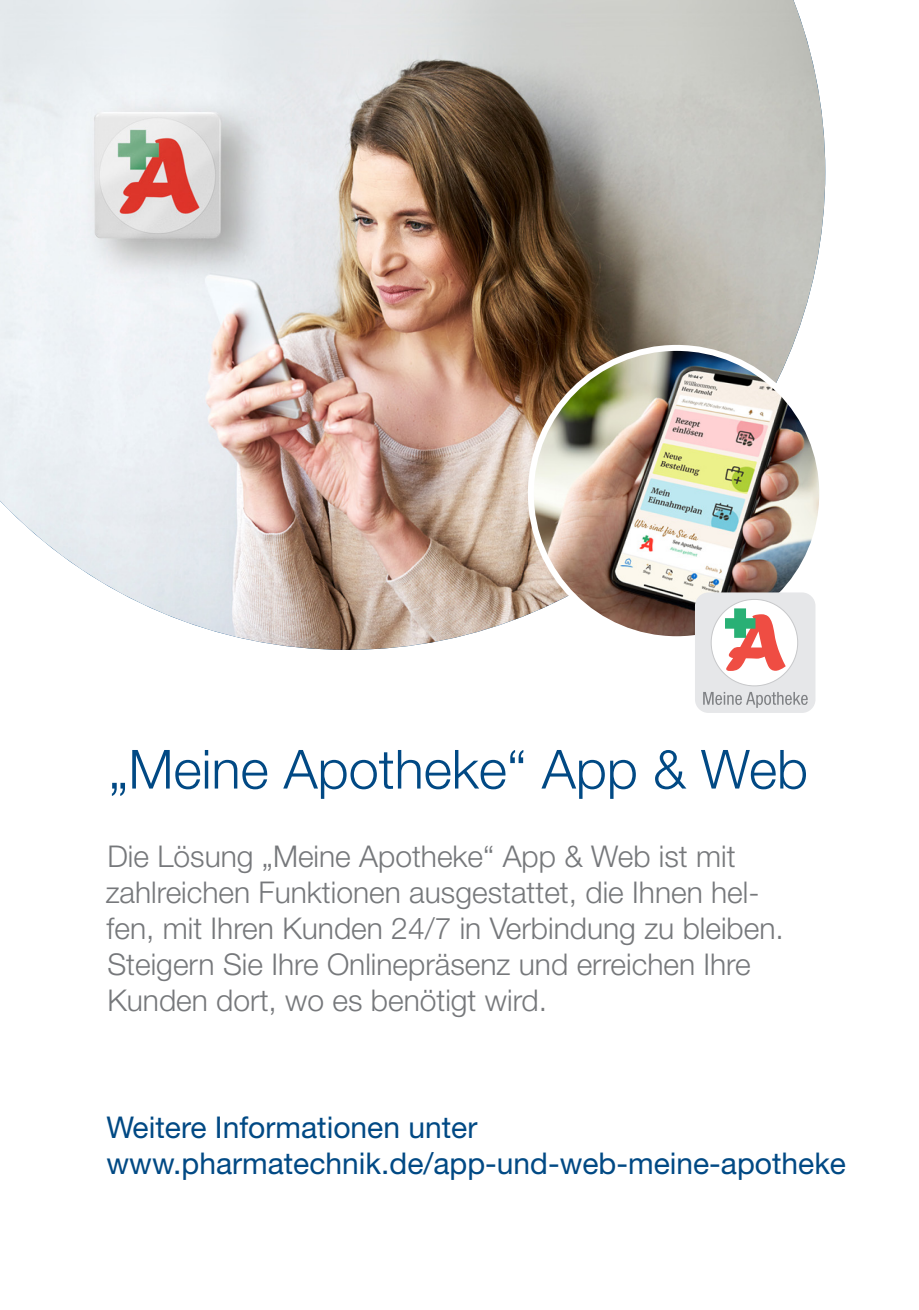
<style>
.page{position:relative;width:919px;height:1310px;background:#fff}
.page>*{position:absolute;margin:0;border:0;box-sizing:border-box;transform-origin:0 0}
.t1{font:300 54px "Helvetica Neue LT Std";color:#014984}
.t2{font:300 30px/36px "Helvetica Neue LT Std";color:#76787b}
.t3{font:30px/36px "Helvetica Neue LT Std";color:#014984}
</style>
<div class="page">
<img style="left:0;top:0;width:825px;height:650px">
<img style="left:531px;top:348px;width:291px;height:291px;border-radius:146px">
<div style="left:695px;top:592px;width:120px;height:121px;background:#e6e7e9;border-radius:13px"></div>
<div style="left:711px;top:599px;width:86px;height:87px;background:#fff;border-radius:50%"></div>
<svg style="left:725px;top:608px;width:60px;height:63px"></svg>
<svg style="left:703px;top:692px;width:104px;height:16px"></svg>
<h1 class="t1" style="left:108px;top:736px;width:701px">„Meine Apotheke“ App &amp; Web</h1>
<p class="t2" style="left:106px;top:837px;width:679px">Die Lösung „Meine Apotheke“ App &amp; Web ist mit zahlreichen Funktionen ausgestattet, die Ihnen hel&shy;fen, mit Ihren Kunden 24/7 in Verbindung zu bleiben.<br>Steigern Sie Ihre Onlinepräsenz und erreichen Ihre Kunden dort, wo es benötigt wird.</p>
<p class="t3" style="left:107px;top:1108px;width:741px">Weitere Informationen unter www.pharmatechnik.de/app-und-web-meine-apotheke</p>
</div>
